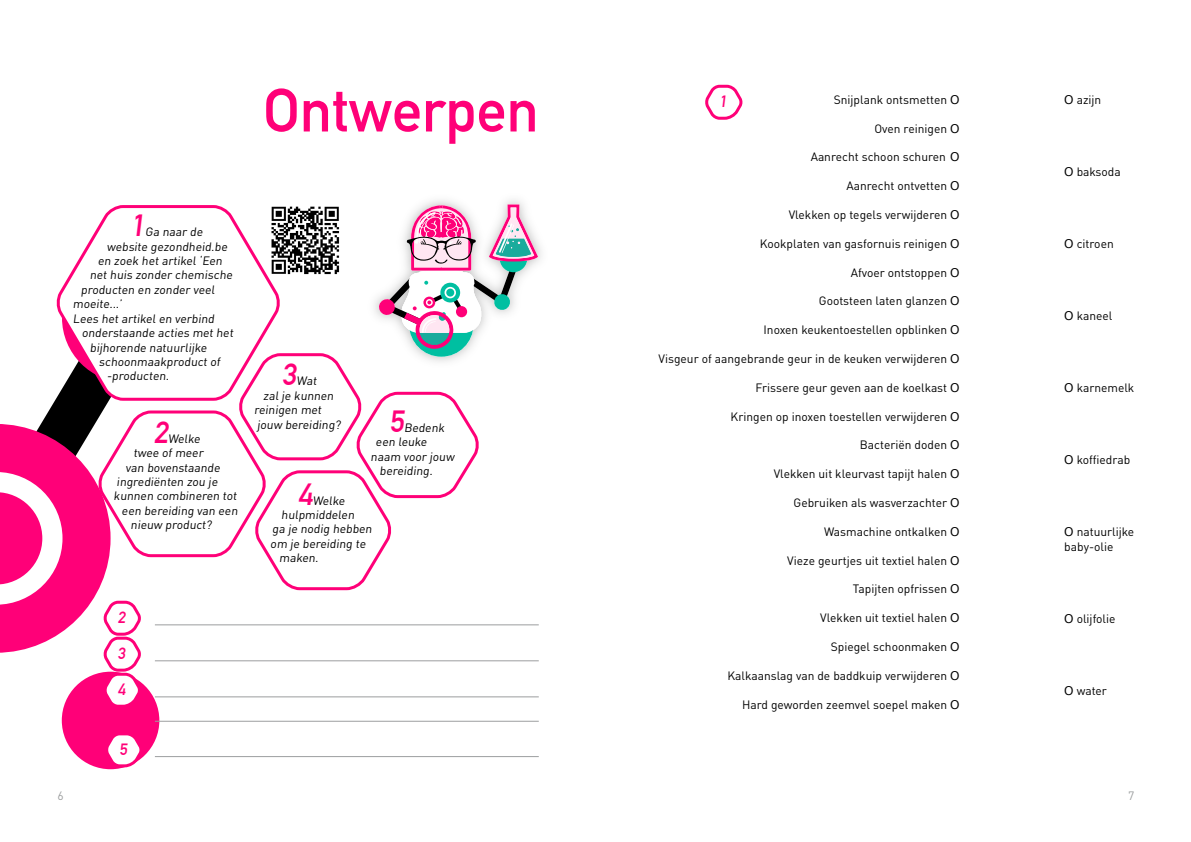
<style>
.page{position:relative;width:1191px;height:842px;background:#fff}
.page>*{position:absolute;margin:0;border:0;box-sizing:border-box;transform-origin:0 0}
.t1{font:700 60px "DIN Alternate";color:#ff0078}
.t2{font:700 30px "DIN Alternate";color:#ff0078}
.t3{font:700 16px "DIN Alternate";color:#ff0078}
.t4{font:12px/14.4px "DIN Pro";color:#000}
.t5{font:12px "DIN Pro";color:#9c9e9f}
.s1{font-family:"Verdana"}
</style>
<div class="page">
<div style="left:62px;top:672px;width:97px;height:97px;background:#ff0078;border-radius:50%"></div>
<svg style="left:705px;top:84px;width:38px;height:36px"></svg>
<hr style="left:155px;top:624px;width:384px;height:1px;background:#9c9e9f">
<hr style="left:155px;top:660px;width:384px;height:1px;background:#9c9e9f">
<hr style="left:155px;top:696px;width:384px;height:1px;background:#9c9e9f">
<hr style="left:155px;top:721px;width:384px;height:1px;background:#9c9e9f">
<hr style="left:155px;top:756px;width:384px;height:1px;background:#9c9e9f">
<svg style="left:0;top:204px;width:538px;height:505px"></svg>
<svg style="left:102px;top:735px;width:43px;height:34px"></svg>
<h2 class="t2" style="left:131px;top:203px;width:21px">1</h2>
<p class="t4" style="left:145px;top:224px;width:61px">Ga naar de</p>
<p class="t4" style="left:107px;top:238px;width:124px">website gezondheid.be</p>
<p class="t4" style="left:98px;top:252px;width:128px">en zoek het artikel ‘Een</p>
<p class="t4" style="left:90px;top:267px;width:146px">net huis zonder chemische</p>
<p class="t4" style="left:81px;top:281px;width:137px">producten en zonder veel</p>
<p class="t4" style="left:73px;top:296px;width:53px">moeite...’</p>
<p class="t4" style="left:73px;top:310px;width:145px">Lees het artikel en verbind</p>
<p class="t4" style="left:82px;top:324px;width:155px">onderstaande acties met het</p>
<p class="t4" style="left:90px;top:339px;width:120px">bijhorende natuurlijke</p>
<p class="t4" style="left:99px;top:353px;width:125px">schoonmaakproduct of</p>
<p class="t4" style="left:107px;top:368px;width:66px">-producten.</p>
<h2 class="t2" style="left:154px;top:409px;width:21px">2</h2>
<p class="t4" style="left:168px;top:430px;width:35px">Welke</p>
<p class="t4" style="left:134px;top:444px;width:73px">twee of meer</p>
<p class="t4" style="left:126px;top:459px;width:98px">van bovenstaande</p>
<p class="t4" style="left:117px;top:473px;width:105px">ingrediënten zou je</p>
<p class="t4" style="left:114px;top:488px;width:127px">kunnen combineren tot</p>
<p class="t4" style="left:122px;top:502px;width:120px">een bereiding van een</p>
<p class="t4" style="left:131px;top:516px;width:85px">nieuw product?</p>
<h3 class="t3" style="left:118px;top:605px;width:12px">2</h3>
<h3 class="t3" style="left:118px;top:641px;width:12px">3</h3>
<h3 class="t3" style="left:118px;top:677px;width:12px">4</h3>
<h3 class="t3" style="left:119px;top:737px;width:12px">5</h3>
<h1 class="t1" style="left:263px;top:65px;width:277px">Ontwerpen</h1>
<p class="t4" style="left:833px;top:91px;width:127px">Snijplank ontsmetten <span class="s1">O</span></p>
<h3 class="t3" style="left:719px;top:89px;width:12px">1</h3>
<p class="t4" style="left:874px;top:120px;width:87px">Oven reinigen <span class="s1">O</span></p>
<p class="t4" style="left:810px;top:149px;width:150px">Aanrecht schoon schuren <span class="s1">O</span></p>
<p class="t4" style="left:846px;top:177px;width:115px">Aanrecht ontvetten <span class="s1">O</span></p>
<p class="t4" style="left:788px;top:206px;width:172px">Vlekken op tegels verwijderen <span class="s1">O</span></p>
<p class="t4" style="left:760px;top:235px;width:201px">Kookplaten van gasfornuis reinigen <span class="s1">O</span></p>
<p class="t4" style="left:850px;top:264px;width:110px">Afvoer ontstoppen <span class="s1">O</span></p>
<p class="t4" style="left:819px;top:293px;width:142px">Gootsteen laten glanzen <span class="s1">O</span></p>
<p class="t4" style="left:763px;top:321px;width:197px">Inoxen keukentoestellen opblinken <span class="s1">O</span></p>
<p class="t4" style="left:658px;top:350px;width:302px">Visgeur of aangebrande geur in de keuken verwijderen <span class="s1">O</span></p>
<p class="t4" style="left:755px;top:379px;width:205px">Frissere geur geven aan de koelkast <span class="s1">O</span></p>
<p class="t4" style="left:730px;top:408px;width:230px">Kringen op inoxen toestellen verwijderen <span class="s1">O</span></p>
<p class="t4" style="left:860px;top:437px;width:101px">Bacteriën doden <span class="s1">O</span></p>
<p class="t4" style="left:773px;top:465px;width:187px">Vlekken uit kleurvast tapijt halen <span class="s1">O</span></p>
<p class="t4" style="left:793px;top:494px;width:167px">Gebruiken als wasverzachter <span class="s1">O</span></p>
<p class="t4" style="left:824px;top:523px;width:137px">Wasmachine ontkalken <span class="s1">O</span></p>
<p class="t4" style="left:787px;top:552px;width:174px">Vieze geurtjes uit textiel halen <span class="s1">O</span></p>
<p class="t4" style="left:853px;top:581px;width:108px">Tapijten opfrissen <span class="s1">O</span></p>
<p class="t4" style="left:820px;top:610px;width:141px">Vlekken uit textiel halen <span class="s1">O</span></p>
<p class="t4" style="left:830px;top:638px;width:130px">Spiegel schoonmaken <span class="s1">O</span></p>
<p class="t4" style="left:727px;top:667px;width:234px">Kalkaanslag van de baddkuip verwijderen <span class="s1">O</span></p>
<p class="t4" style="left:742px;top:696px;width:219px">Hard geworden zeemvel soepel maken <span class="s1">O</span></p>
<h2 class="t2" style="left:282px;top:352px;width:21px">3</h2>
<p class="t4" style="left:297px;top:373px;width:24px">Wat</p>
<p class="t4" style="left:263px;top:387px;width:74px">zal je kunnen</p>
<p class="t4" style="left:254px;top:401px;width:71px">reinigen met</p>
<p class="t4" style="left:257px;top:416px;width:87px">jouw bereiding?</p>
<h2 class="t2" style="left:390px;top:399px;width:21px">5</h2>
<p class="t4" style="left:404px;top:419px;width:44px">Bedenk</p>
<p class="t4" style="left:376px;top:434px;width:55px">een leuke</p>
<p class="t4" style="left:371px;top:448px;width:87px">naam voor jouw</p>
<p class="t4" style="left:380px;top:462px;width:57px">bereiding.</p>
<h2 class="t2" style="left:298px;top:471px;width:21px">4</h2>
<p class="t4" style="left:313px;top:492px;width:35px">Welke</p>
<p class="t4" style="left:281px;top:506px;width:77px">hulpmiddelen</p>
<p class="t4" style="left:272px;top:521px;width:103px">ga je nodig hebben</p>
<p class="t4" style="left:270px;top:535px;width:99px">om je bereiding te</p>
<p class="t4" style="left:279px;top:549px;width:43px">maken.</p>
<p class="t4" style="left:1064px;top:92px;width:39px"><span class="s1">O</span> azijn</p>
<p class="t4" style="left:1064px;top:164px;width:58px"><span class="s1">O</span> baksoda</p>
<p class="t4" style="left:1064px;top:236px;width:51px"><span class="s1">O</span> citroen</p>
<p class="t4" style="left:1064px;top:308px;width:50px"><span class="s1">O</span> kaneel</p>
<p class="t4" style="left:1064px;top:380px;width:72px"><span class="s1">O</span> karnemelk</p>
<p class="t4" style="left:1064px;top:452px;width:67px"><span class="s1">O</span> koffiedrab</p>
<p class="t4" style="left:1064px;top:524px;width:71px"><span class="s1">O</span> natuurlijke baby-olie</p>
<p class="t4" style="left:1064px;top:610px;width:53px"><span class="s1">O</span> olijfolie</p>
<p class="t4" style="left:1064px;top:682px;width:44px"><span class="s1">O</span> water</p>
<p class="t5" style="left:58px;top:786px;width:8px">6</p>
<p class="t5" style="left:1128px;top:786px;width:8px">7</p>
</div>
